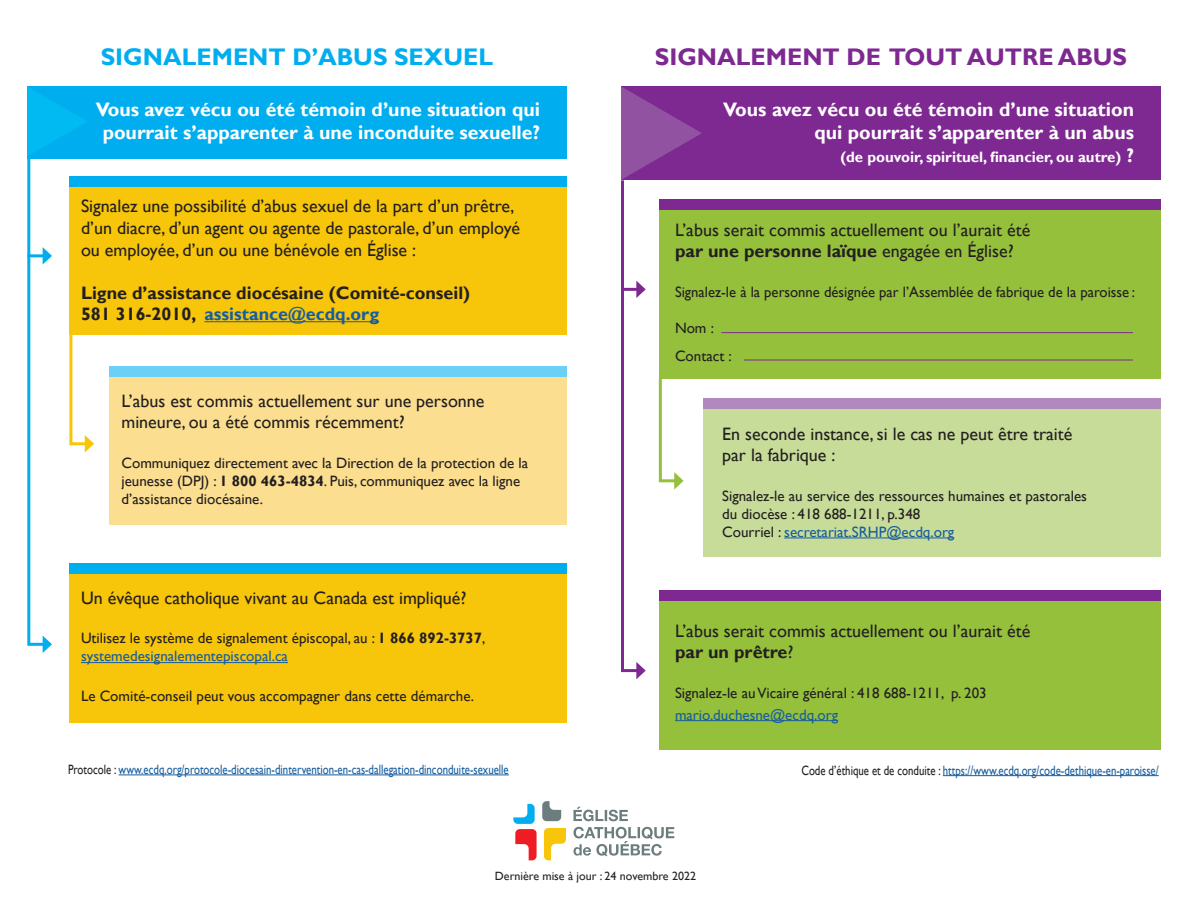
<style>
.page{position:relative;width:1188px;height:918px;background:#fff}
.page>*{position:absolute;margin:0;border:0;box-sizing:border-box;transform-origin:0 0}
.t1{font:700 24px "Gill Sans";color:#7e2991}
.t2{font:700 24px "Gill Sans";color:#00aeef}
.t3{font:700 19.5px/23.4px "Gill Sans";color:#fff;text-align:right}
.t4{font:18px/21.6px "Gill Sans";color:#231f20}
.t5{font:700 18px "Gill Sans";color:#231f20}
.t6{font:700 18px "Gill Sans";color:#175d9e}
.t7{font:15px/18px "Gill Sans";color:#231f20}
.t8{font:15px "Gill Sans";color:#175d9e}
.t9{font:700 15px "Gill Sans";color:#fff}
.t10{font:13.5px "Gill Sans";color:#175d9e;scale:.8 1}
.t11{font:12px "Gill Sans";color:#231f20}
.s1{color:#231f20}
.s2{font-weight:700}
.s3{color:#175d9e}
.s4{font-size:19.5px}
</style>
<div class="page">
<div style="left:703px;top:408px;width:458px;height:149px;background:#c7dc99"></div>
<div style="left:659px;top:600px;width:502px;height:149px;background:#95c03c"></div>
<div style="left:659px;top:209px;width:502px;height:170px;background:#95c03c"></div>
<div style="left:659px;top:590px;width:502px;height:11px;background:#7e2991"></div>
<div style="left:703px;top:398px;width:458px;height:11px;background:#b189be"></div>
<div style="left:659px;top:199px;width:502px;height:11px;background:#7e2991"></div>
<div style="left:27px;top:86px;width:540px;height:73px;background:#00aeef"></div>
<div style="left:109px;top:376px;width:458px;height:149px;background:#fbde8f"></div>
<div style="left:69px;top:574px;width:498px;height:149px;background:#f7c509"></div>
<div style="left:69px;top:183px;width:498px;height:152px;background:#f7c509"></div>
<div style="left:621px;top:86px;width:540px;height:94px;background:#7e2991"></div>
<svg style="left:513px;top:801px;width:53px;height:59px"></svg>
<svg style="left:573px;top:807px;width:55px;height:14px"></svg>
<svg style="left:573px;top:827px;width:101px;height:29px"></svg>
<hr style="left:119px;top:775px;width:390px;height:1px;background:#175d9e">
<div style="left:69px;top:176px;width:498px;height:11px;background:#00aeef"></div>
<div style="left:69px;top:563px;width:498px;height:11px;background:#00aeef"></div>
<div style="left:109px;top:366px;width:458px;height:11px;background:#6bcff6"></div>
<svg style="left:27px;top:87px;width:67px;height:566px"></svg>
<svg style="left:621px;top:86px;width:81px;height:593px"></svg>
<hr style="left:784px;top:538px;width:170px;height:1px;background:#175d9e">
<hr style="left:675px;top:720px;width:163px;height:1px;background:#175d9e">
<hr style="left:204px;top:321px;width:175px;height:1px;background:#175d9e">
<hr style="left:81px;top:662px;width:207px;height:1px;background:#175d9e">
<hr style="left:721px;top:332px;width:412px;height:1px;background:#7e2991">
<hr style="left:744px;top:360px;width:389px;height:1px;background:#7e2991">
<hr style="left:943px;top:775px;width:216px;height:1px;background:#175d9e">
<p class="t2" style="left:101px;top:43px;width:394px">SIGNALEMENT D’ABUS SEXUEL</p>
<p class="t3" style="left:96px;top:98px;width:446px;text-align:center">Vous avez vécu ou été témoin d’une situation qui pourrait s’apparenter à une inconduite sexuelle?</p>
<p class="t4" style="left:81px;top:196px;width:441px">Signalez une possibilité d’abus sexuel de la part d’un prêtre, d’un diacre, d’un agent ou agente de pastorale, d’un employé ou employée, d’un ou une bénévole en Église :</p>
<p class="t5" style="left:81px;top:282px;width:391px">Ligne d’assistance diocésaine (Comité-conseil)</p>
<p class="t6" style="left:81px;top:303px;width:300px"><span class="s1">581 316-2010,</span> assistance@ecdq.org</p>
<p class="t4" style="left:122px;top:390px;width:365px">L’abus est commis actuellement sur une personne mineure, ou a été commis récemment?</p>
<p class="t7" style="left:122px;top:454px;width:408px">Communiquez directement avec la Direction de la protection de la jeunesse (DPJ) : <span class="s2">1 800 463-4834</span>. Puis, communiquez avec la ligne d’assistance diocésaine.</p>
<p class="t4" style="left:81px;top:587px;width:387px">Un évêque catholique vivant au Canada est impliqué?</p>
<p class="t7" style="left:81px;top:630px;width:406px">Utilisez le système de signalement épiscopal, au : <span class="s2">1 866 892-3737</span>, <span class="s3">systemedesignalementepiscopal.ca</span></p>
<p class="t7" style="left:81px;top:687px;width:395px">Le Comité-conseil peut vous accompagner dans cette démarche.</p>
<p class="t10" style="left:68px;top:761px;width:552px"><span class="s1">Protocole :</span> www.ecdq.org/protocole-diocesain-dintervention-en-cas-dallegation-dinconduite-sexuelle</p>
<p class="t1" style="left:655px;top:43px;width:474px">SIGNALEMENT DE TOUT AUTRE ABUS</p>
<p class="t3" style="left:723px;top:98px;width:412px">Vous avez vécu ou été témoin d’une situation qui pourrait s’apparenter à un abus</p>
<p class="t9" style="left:840px;top:148px;width:295px">(de pouvoir, spirituel, financier, ou autre) <span class="s4">?</span></p>
<p class="t4" style="left:675px;top:219px;width:357px">L’abus serait commis actuellement ou l’aurait été <span class="s2">par une personne laïque</span> engagée en Église?</p>
<p class="t7" style="left:675px;top:283px;width:461px">Signalez-le à la personne désignée par l’Assemblée de fabrique de la paroisse :</p>
<p class="t7" style="left:675px;top:319px;width:41px">Nom :</p>
<p class="t7" style="left:675px;top:348px;width:58px">Contact :</p>
<p class="t4" style="left:722px;top:423px;width:352px">En seconde instance, si le cas ne peut être traité par la fabrique :</p>
<p class="t7" style="left:722px;top:487px;width:366px">Signalez-le au service des ressources humaines et pastorales du diocèse : 418 688-1211, p.348</p>
<p class="t8" style="left:722px;top:523px;width:234px"><span class="s1">Courriel :</span> secretariat.SRHP@ecdq.org</p>
<p class="t4" style="left:675px;top:620px;width:357px">L’abus serait commis actuellement ou l’aurait été <span class="s2">par un prêtre</span>?</p>
<p class="t7" style="left:675px;top:684px;width:313px">Signalez-le au Vicaire général : 418 688-1211, p. 203</p>
<p class="t8" style="left:675px;top:706px;width:165px">mario.duchesne@ecdq.org</p>
<p class="t10" style="left:801px;top:762px;width:448px"><span class="s1">Code d’éthique et de conduite :</span> https://www.ecdq.org/code-dethique-en-paroisse/</p>
<p class="t11" style="left:495px;top:869px;width:203px">Dernière mise à jour : 24 novembre 2022</p>
</div>
